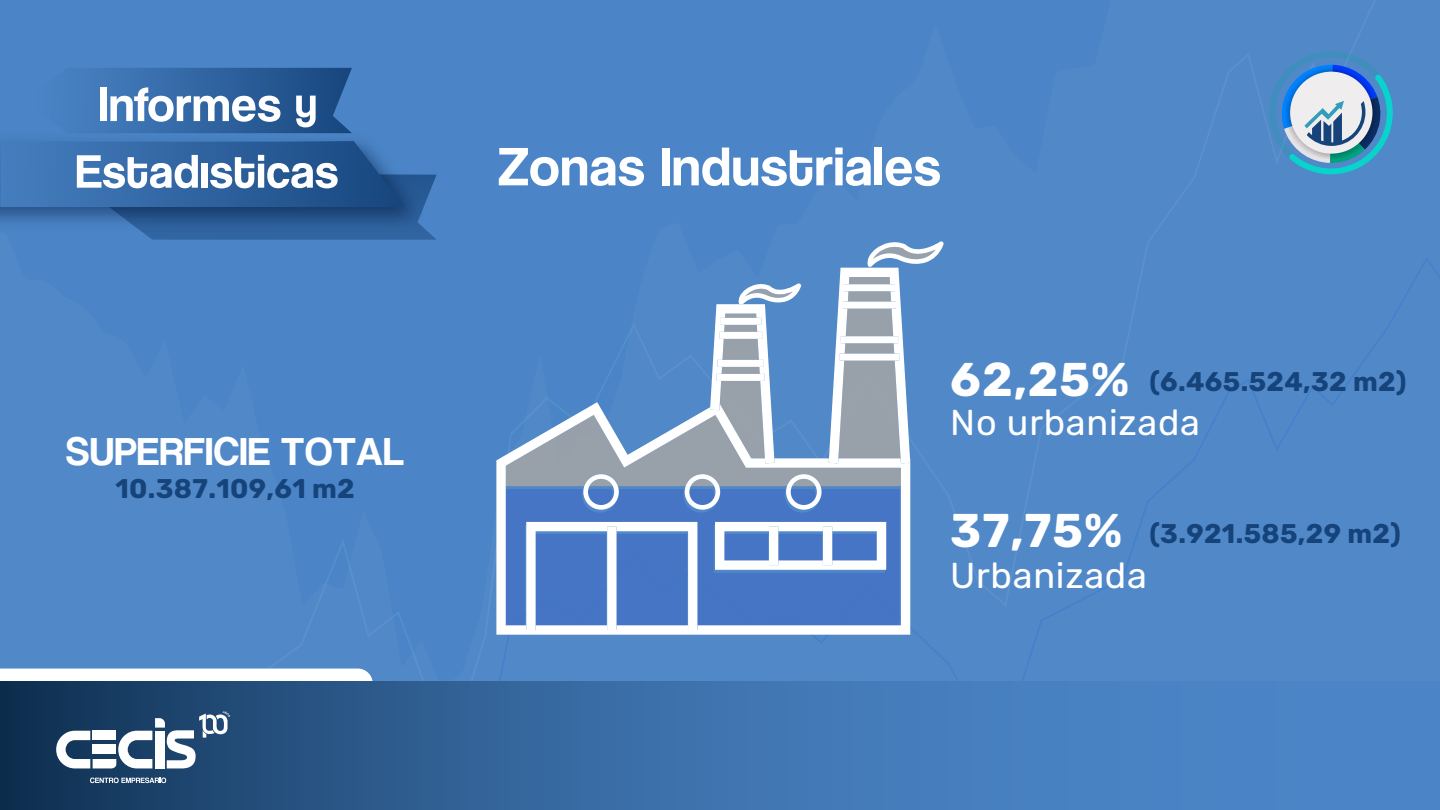
<style>
.page{position:relative;width:1440px;height:810px;background:#fff}
.page>*{position:absolute;margin:0;border:0;box-sizing:border-box;transform-origin:0 0}
.t1{font:60.75px "Coolvetica";letter-spacing:.02em;color:#fff}
.t2{font:700 47.33px "Rubik";letter-spacing:.02em;color:#fff}
.t3{font:44.25px "Coolvetica";letter-spacing:.02em;color:#fff}
.t4{font:36px "Rubik";letter-spacing:.02em;color:#fff}
.t5{font:700 27px "Rubik";letter-spacing:.015em;color:#15437a}
</style>
<div class="page">
<div style="left:0;top:0;width:1440px;height:257px;background:#4b85c7"></div>
<div style="left:0;top:257px;width:1440px;height:424px;background:#5088c8"></div>
<svg style="left:1269px;top:51px;width:124px;height:123px;background:#6ea4cc"></svg>
<svg style="left:0;top:669px;width:373px;height:12px"></svg>
<svg style="left:0;top:681px;width:1440px;height:129px;background:#3a6da6"></svg>
<svg style="left:90px;top:778px;width:76px;height:5px"></svg>
<svg style="left:56px;top:711px;width:174px;height:57px"></svg>
<div style="left:0;top:126px;width:435px;height:15px;background:#4982c3"></div>
<svg style="left:0;top:141px;width:437px;height:99px;background:#4573aa"></svg>
<svg style="left:24px;top:68px;width:328px;height:65px;background:#5380b4"></svg>
<svg style="left:496px;top:402px;width:414px;height:233px;fill:#4575c4"></svg>
<svg style="left:526px;top:522px;width:171px;height:108px"></svg>
<svg style="left:715px;top:522px;width:171px;height:48px"></svg>
<svg style="left:506px;top:241px;width:438px;height:269px;background:#759bc8"></svg>
<h3 class="t3" style="left:66px;top:432px;width:339px">SUPERFICIE TOTAL</h3>
<p class="t5" style="left:115px;top:473px;width:241px">10.387.109,61 m2</p>
<h1 class="t1" style="left:499px;top:139px;width:443px">Zonas Industriales</h1>
<h2 class="t2" style="left:950px;top:353px;width:180px">62,25%</h2>
<p class="t5" style="left:1150px;top:366px;width:259px">(6.465.524,32 m2)</p>
<h3 class="t4" style="left:950px;top:402px;width:251px">No urbanizada</h3>
<h2 class="t2" style="left:950px;top:504px;width:173px">37,75%</h2>
<p class="t5" style="left:1150px;top:518px;width:253px">(3.921.585,29 m2)</p>
<h3 class="t4" style="left:950px;top:555px;width:198px">Urbanizada</h3>
</div>
